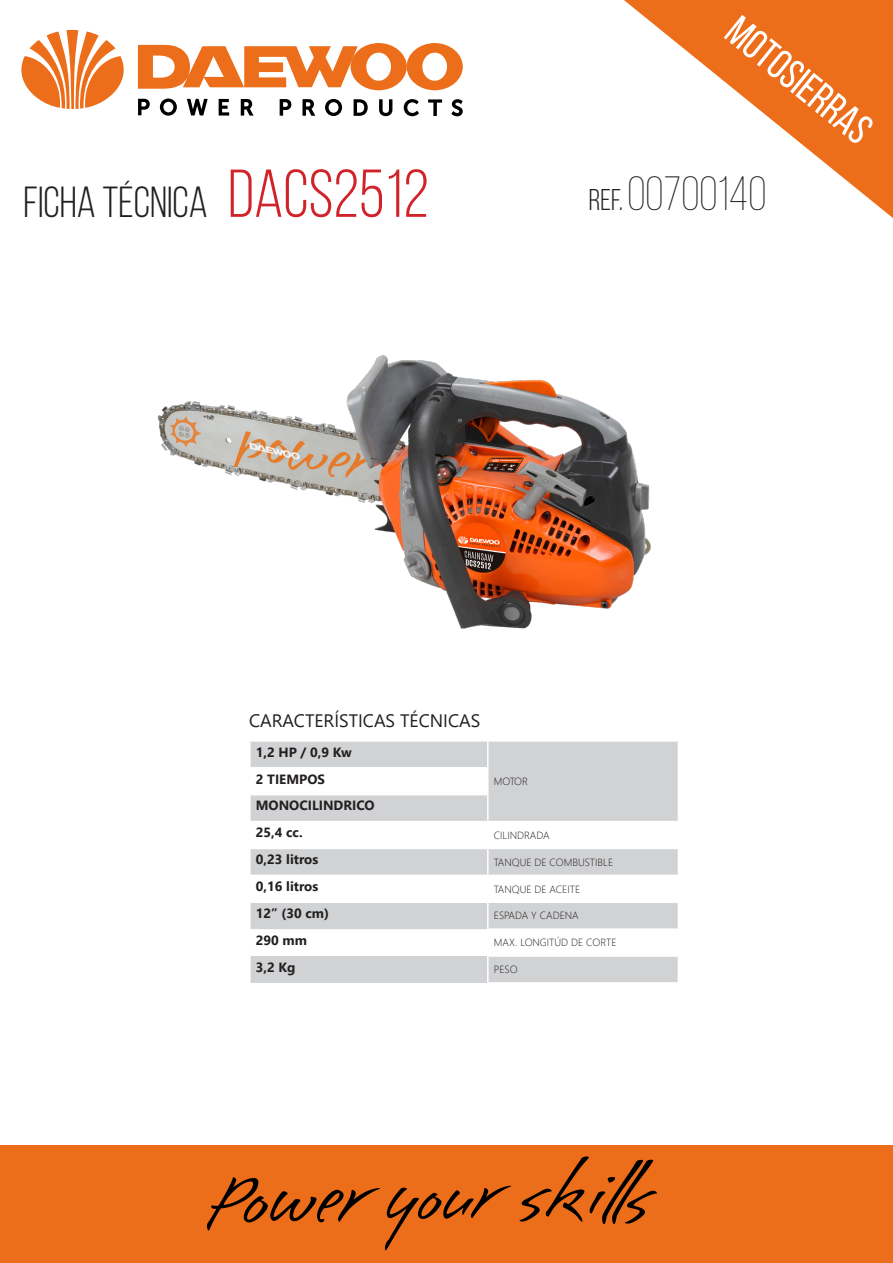
<style>
.page{position:relative;width:893px;height:1263px;background:#fff}
.page>*{position:absolute;margin:0;border:0;box-sizing:border-box;transform-origin:0 0}
.t1{font:300 48px "Bebas Neue";color:#231f20}
.t2{font:43.5px "Bebas Neue";color:#231f20}
.t3{font:42px "Bebas Neue";color:#fff}
.t4{font:18px "Segoe UI";color:#231f20}
.t5{font:700 13.35px "Segoe UI";color:#231f20}
.t6{font:300 10.35px "Segoe UI";color:#231f20}
.s1{font-size:67.5px;color:#d1232a}
.s2{font-weight:400;font-size:30px}
</style>
<div class="page">
<svg style="left:624px;top:0;width:269px;height:218px"></svg>
<svg style="left:21px;top:30px;width:442px;height:86px"></svg>
<div style="left:0;top:1145px;width:893px;height:118px;background:#ed6e1a"></div>
<svg style="left:207px;top:1177px;width:304px;height:73px"></svg>
<svg style="left:520px;top:1156px;width:137px;height:68px"></svg>
<img style="left:157px;top:355px;width:494px;height:274px">
<svg style="left:251px;top:742px;width:427px;height:241px;fill:#d1d2d4"></svg>
<hr style="left:487px;top:742px;width:2px;height:26px;background:#fff">
<hr style="left:487px;top:768px;width:2px;height:27px;background:#fff">
<hr style="left:487px;top:795px;width:2px;height:26px;background:#fff">
<hr style="left:487px;top:822px;width:2px;height:26px;background:#fff">
<hr style="left:487px;top:849px;width:2px;height:26px;background:#fff">
<hr style="left:487px;top:876px;width:2px;height:25px;background:#fff">
<hr style="left:487px;top:903px;width:2px;height:26px;background:#fff">
<hr style="left:487px;top:929px;width:2px;height:27px;background:#fff">
<hr style="left:487px;top:956px;width:2px;height:26px;background:#fff">
<hr style="left:249px;top:767px;width:238px;height:1px;background:#fff">
<hr style="left:249px;top:794px;width:238px;height:1px;background:#fff">
<hr style="left:249px;top:821px;width:239px;height:1px;background:#fff">
<hr style="left:488px;top:821px;width:191px;height:1px;background:#fff">
<hr style="left:249px;top:848px;width:239px;height:1px;background:#fff">
<hr style="left:488px;top:848px;width:191px;height:1px;background:#fff">
<hr style="left:249px;top:875px;width:239px;height:1px;background:#fff">
<hr style="left:488px;top:875px;width:191px;height:1px;background:#fff">
<hr style="left:249px;top:901px;width:239px;height:2px;background:#fff">
<hr style="left:488px;top:901px;width:191px;height:2px;background:#fff">
<hr style="left:489px;top:928px;width:190px;height:2px;background:#fff">
<hr style="left:489px;top:955px;width:190px;height:2px;background:#fff">
<hr style="left:487px;top:982px;width:192px;height:2px;background:#fff">
<p class="t2" style="left:23px;top:179px;width:407px">FICHA TÉCNICA <span class="s1">DaCS2512</span></p>
<h3 class="t3" style="left:746px;top:8px;width:175px;rotate:39deg">motosierras</h3>
<p class="t1" style="left:589px;top:167px;width:179px"><span class="s2">REF.</span> 00700140</p>
<p class="t4" style="left:249px;top:704px;width:233px">CARACTERÍSTICAS TÉCNICAS</p>
<p class="t5" style="left:256px;top:739px;width:98px">1,2 HP / 0,9 Kw</p>
<p class="t5" style="left:256px;top:766px;width:71px">2 TIEMPOS</p>
<p class="t6" style="left:494px;top:771px;width:36px">MOTOR</p>
<p class="t5" style="left:256px;top:793px;width:120px">MONOCILINDRICO</p>
<p class="t5" style="left:256px;top:820px;width:48px">25,4 cc.</p>
<p class="t6" style="left:494px;top:825px;width:57px">CILINDRADA</p>
<p class="t5" style="left:256px;top:847px;width:64px">0,23 litros</p>
<p class="t6" style="left:494px;top:852px;width:121px">TANQUE DE COMBUSTIBLE</p>
<p class="t5" style="left:256px;top:874px;width:64px">0,16 litros</p>
<p class="t6" style="left:494px;top:879px;width:88px">TANQUE DE ACEITE</p>
<p class="t5" style="left:256px;top:901px;width:75px">12” (30 cm)</p>
<p class="t6" style="left:494px;top:906px;width:87px">ESPADA Y CADENA</p>
<p class="t5" style="left:256px;top:927px;width:53px">290 mm</p>
<p class="t6" style="left:494px;top:933px;width:124px">MAX. LONGITÚD DE CORTE</p>
<p class="t5" style="left:256px;top:954px;width:41px">3,2 Kg</p>
<p class="t6" style="left:494px;top:960px;width:25px">PESO</p>
</div>
